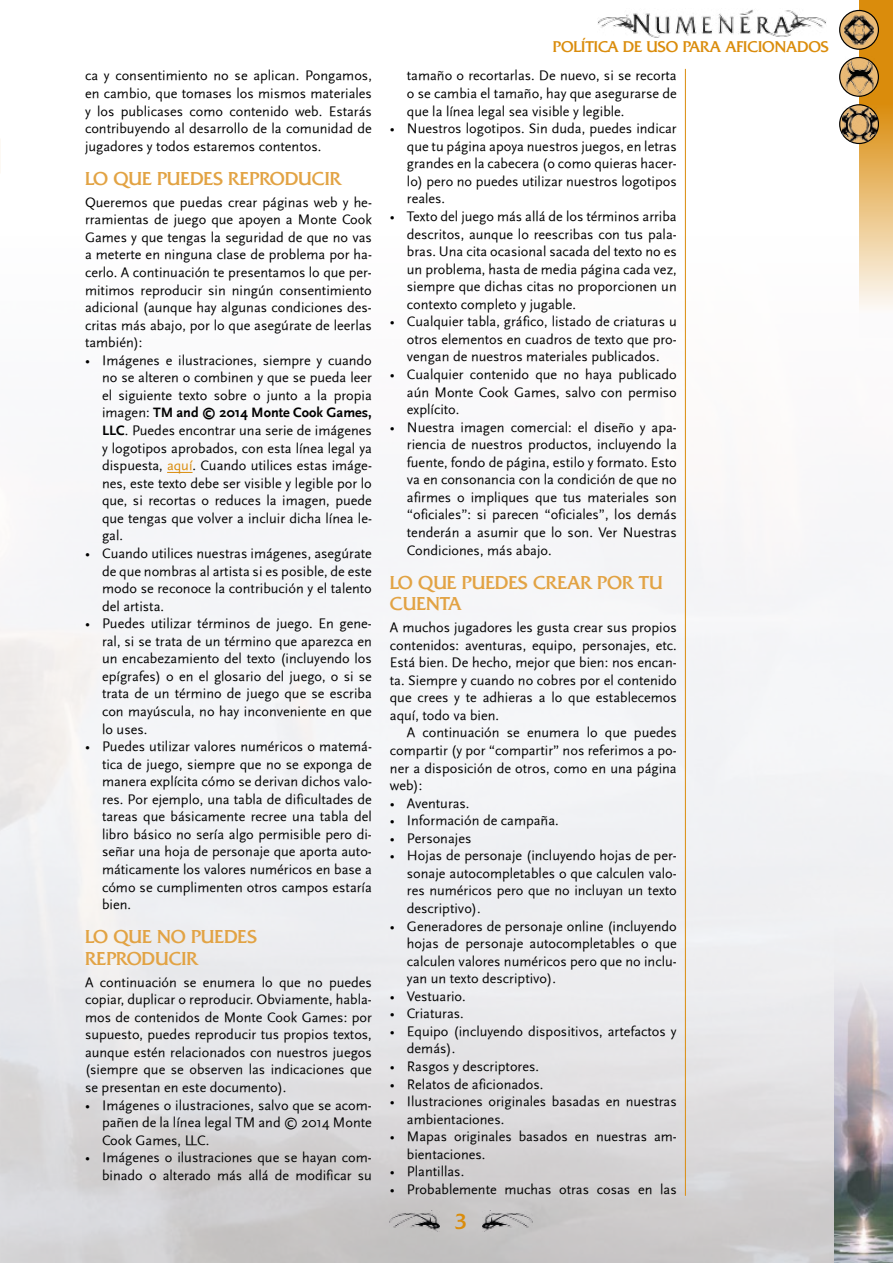
<style>
.page{position:relative;width:893px;height:1263px;background:#fff}
.page>*{position:absolute;margin:0;border:0;box-sizing:border-box;transform-origin:0 0}
.t1{font:21px "Quadrat Serial";color:#da8c0c}
.t2{font:18px/21.6px "Quadrat Serial";color:#e2a344}
.t3{font:15px "Quadrat Serial";color:#da8c0c}
.t4{font:14.25px/17.5px "Scala Sans";color:#000;text-align:justify}
.t5{font:14.25px "Scala Sans B";color:#000}
.s1{font-family:"Scala Sans"}
.s2{font-family:"Scala Sans B"}
.s3{color:#da8c0c}
</style>
<div class="page">
<img style="left:0;top:0;width:893px;height:1263px">
<img style="left:834px;top:929px;width:59px;height:334px">
<img style="left:598px;top:9px;width:229px;height:29px">
<img style="left:482px;top:1210px;width:50px;height:21px">
<img style="left:389px;top:1210px;width:51px;height:21px">
<hr style="left:685px;top:69px;width:1px;height:1127px;background:#da8c0c">
<svg style="left:860px;top:0;width:33px;height:337px;background:#e8bd78"></svg>
<div style="left:840px;top:58px;width:38px;height:38px;background:#eaba76;border-radius:50%"></div>
<div style="left:839px;top:57px;width:40px;height:40px;border:1px solid #000;border-radius:50%"></div>
<img style="left:845px;top:57px;width:30px;height:40px">
<svg style="left:840px;top:105px;width:38px;height:38px"></svg>
<div style="left:839px;top:104px;width:40px;height:40px;border:1px solid #000;border-radius:50%"></div>
<img style="left:842px;top:107px;width:34px;height:34px">
<svg style="left:840px;top:10px;width:38px;height:39px"></svg>
<div style="left:839px;top:10px;width:40px;height:40px;border:1px solid #000;border-radius:50%"></div>
<img style="left:845px;top:15px;width:28px;height:31px">
<svg style="left:167px;top:472px;width:26px;height:1px"></svg>
<p class="t4" style="left:85px;top:67px;width:288px">ca y consentimiento no se aplican. Pongamos, en cambio, que tomases los mismos materiales y los publicases como contenido web. Estarás contribuyendo al desarrollo de la comunidad de jugadores y todos estaremos contentos.</p>
<p class="t2" style="left:85px;top:168px;width:258px">LO QUE PUEDES REPRODUCIR</p>
<p class="t4" style="left:85px;top:194px;width:288px">Queremos que puedas crear páginas web y he&shy;rramientas de juego que apoyen a Monte Cook Games y que tengas la seguridad de que no vas a meterte en ninguna clase de problema por ha&shy;cerlo. A continuación te presentamos lo que per&shy;mitimos reproducir sin ningún consentimiento adicional (aunque hay algunas condiciones des&shy;critas más abajo, por lo que asegúrate de leerlas también):</p>
<p class="t4" style="left:102px;top:352px;width:271px;text-indent:-17px">• Imágenes e ilustraciones, siempre y cuando no se alteren o combinen y que se pueda leer el siguiente texto sobre o junto a la propia</p>
<p class="t5" style="left:102px;top:405px;width:271px"><span class="s1">imagen:</span> TM and © 2014 Monte Cook Games,</p>
<p class="t4" style="left:102px;top:422px;width:271px"><span class="s2">LLC</span>. Puedes encontrar una serie de imágenes y logotipos aprobados, con esta línea legal ya dispuesta, <span class="s3">aquí</span>. Cuando utilices estas imáge&shy;nes, este texto debe ser visible y legible por lo que, si recortas o reduces la imagen, puede que tengas que volver a incluir dicha línea le&shy;gal.</p>
<p class="t4" style="left:102px;top:545px;width:271px;text-indent:-17px">• Cuando utilices nuestras imágenes, asegúrate de que nombras al artista si es posible, de este modo se reconoce la contribución y el talento del artista.</p>
<p class="t4" style="left:102px;top:615px;width:271px;text-indent:-17px">• Puedes utilizar términos de juego. En gene&shy;ral, si se trata de un término que aparezca en un encabezamiento del texto (incluyendo los epígrafes) o en el glosario del juego, o si se trata de un término de juego que se escriba con mayúscula, no hay inconveniente en que lo uses.</p>
<p class="t4" style="left:102px;top:738px;width:271px;text-indent:-17px">• Puedes utilizar valores numéricos o matemá&shy;tica de juego, siempre que no se exponga de manera explícita cómo se derivan dichos valo&shy;res. Por ejemplo, una tabla de dificultades de tareas que básicamente recree una tabla del libro básico no sería algo permisible pero di&shy;señar una hoja de personaje que aporta auto&shy;máticamente los valores numéricos en base a cómo se cumplimenten otros campos estaría bien.</p>
<p class="t2" style="left:85px;top:926px;width:173px">LO QUE NO PUEDES<br>REPRODUCIR</p>
<p class="t4" style="left:85px;top:973px;width:288px">A continuación se enumera lo que no puedes copiar, duplicar o reproducir. Obviamente, habla&shy;mos de contenidos de Monte Cook Games: por supuesto, puedes reproducir tus propios textos, aunque estén relacionados con nuestros juegos (siempre que se observen las indicaciones que se presentan en este documento).</p>
<p class="t4" style="left:102px;top:1096px;width:271px;text-indent:-17px">• Imágenes o ilustraciones, salvo que se acom&shy;pañen de la línea legal TM and © 2014 Monte Cook Games, LLC.</p>
<p class="t4" style="left:85px;top:1149px;width:288px;text-align:right">• Imágenes o ilustraciones que se hayan com&shy;binado o alterado más allá de modificar su</p>
<p class="t3" style="left:553px;top:38px;width:278px">POLÍTICA DE USO PARA AFICIONADOS</p>
<p class="t4" style="left:407px;top:67px;width:271px">tamaño o recortarlas. De nuevo, si se recorta o se cambia el tamaño, hay que asegurarse de que la línea legal sea visible y legible.</p>
<p class="t4" style="left:407px;top:120px;width:271px;text-indent:-17px">• Nuestros logotipos. Sin duda, puedes indicar que tu página apoya nuestros juegos, en letras grandes en la cabecera (o como quieras hacer&shy;lo) pero no puedes utilizar nuestros logotipos reales.</p>
<p class="t4" style="left:407px;top:208px;width:271px;text-indent:-17px">• Texto del juego más allá de los términos arriba descritos, aunque lo reescribas con tus pala&shy;bras. Una cita ocasional sacada del texto no es un problema, hasta de media página cada vez, siempre que dichas citas no proporcionen un contexto completo y jugable.</p>
<p class="t4" style="left:407px;top:313px;width:271px;text-indent:-17px">• Cualquier tabla, gráfico, listado de criaturas u otros elementos en cuadros de texto que pro&shy;vengan de nuestros materiales publicados.</p>
<p class="t4" style="left:407px;top:366px;width:271px;text-indent:-17px">• Cualquier contenido que no haya publicado aún Monte Cook Games, salvo con permiso explícito.</p>
<p class="t4" style="left:407px;top:418px;width:271px;text-indent:-17px">• Nuestra imagen comercial: el diseño y apa&shy;riencia de nuestros productos, incluyendo la fuente, fondo de página, estilo y formato. Esto va en consonancia con la condición de que no afirmes o impliques que tus materiales son “oficiales”: si parecen “oficiales”, los demás tenderán a asumir que lo son. Ver Nuestras Condiciones, más abajo.</p>
<p class="t2" style="left:390px;top:572px;width:274px">LO QUE PUEDES CREAR POR TU<br>CUENTA</p>
<p class="t4" style="left:390px;top:619px;width:288px">A muchos jugadores les gusta crear sus propios contenidos: aventuras, equipo, personajes, etc.<br>Está bien. De hecho, mejor que bien: nos encan&shy;ta. Siempre y cuando no cobres por el contenido que crees y te adhieras a lo que establecemos aquí, todo va bien.</p>
<p class="t4" style="left:390px;top:724px;width:288px;text-indent:17px">A continuación se enumera lo que puedes compartir (y por “compartir” nos referimos a po&shy;ner a disposición de otros, como en una página web):</p>
<p class="t4" style="left:390px;top:794px;width:81px">• Aventuras.</p>
<p class="t4" style="left:390px;top:812px;width:170px">• Información de campaña.</p>
<p class="t4" style="left:390px;top:830px;width:83px">• Personajes</p>
<p class="t4" style="left:407px;top:847px;width:271px;text-indent:-17px">• Hojas de personaje (incluyendo hojas de per&shy;sonaje autocompletables o que calculen valo&shy;res numéricos pero que no incluyan un texto descriptivo).</p>
<p class="t4" style="left:407px;top:917px;width:271px;text-indent:-17px">• Generadores de personaje online (incluyendo hojas de personaje autocompletables o que calculen valores numéricos pero que no inclu&shy;yan un texto descriptivo).</p>
<p class="t4" style="left:390px;top:988px;width:77px">• Vestuario.</p>
<p class="t4" style="left:390px;top:1005px;width:75px">• Criaturas.</p>
<p class="t4" style="left:407px;top:1023px;width:271px;text-indent:-17px">• Equipo (incluyendo dispositivos, artefactos y demás).</p>
<p class="t4" style="left:390px;top:1058px;width:151px">• Rasgos y descriptores.</p>
<p class="t4" style="left:390px;top:1075px;width:155px">• Relatos de aficionados.</p>
<p class="t4" style="left:407px;top:1093px;width:271px;text-indent:-17px">• Ilustraciones originales basadas en nuestras ambientaciones.</p>
<p class="t4" style="left:407px;top:1128px;width:271px;text-indent:-17px">• Mapas originales basados en nuestras am&shy;bientaciones.</p>
<p class="t4" style="left:390px;top:1163px;width:76px">• Plantillas.</p>
<p class="t4" style="left:390px;top:1181px;width:288px">• Probablemente muchas otras cosas en las</p>
<h1 class="t1" style="left:454px;top:1209px;width:15px">3</h1>
</div>
